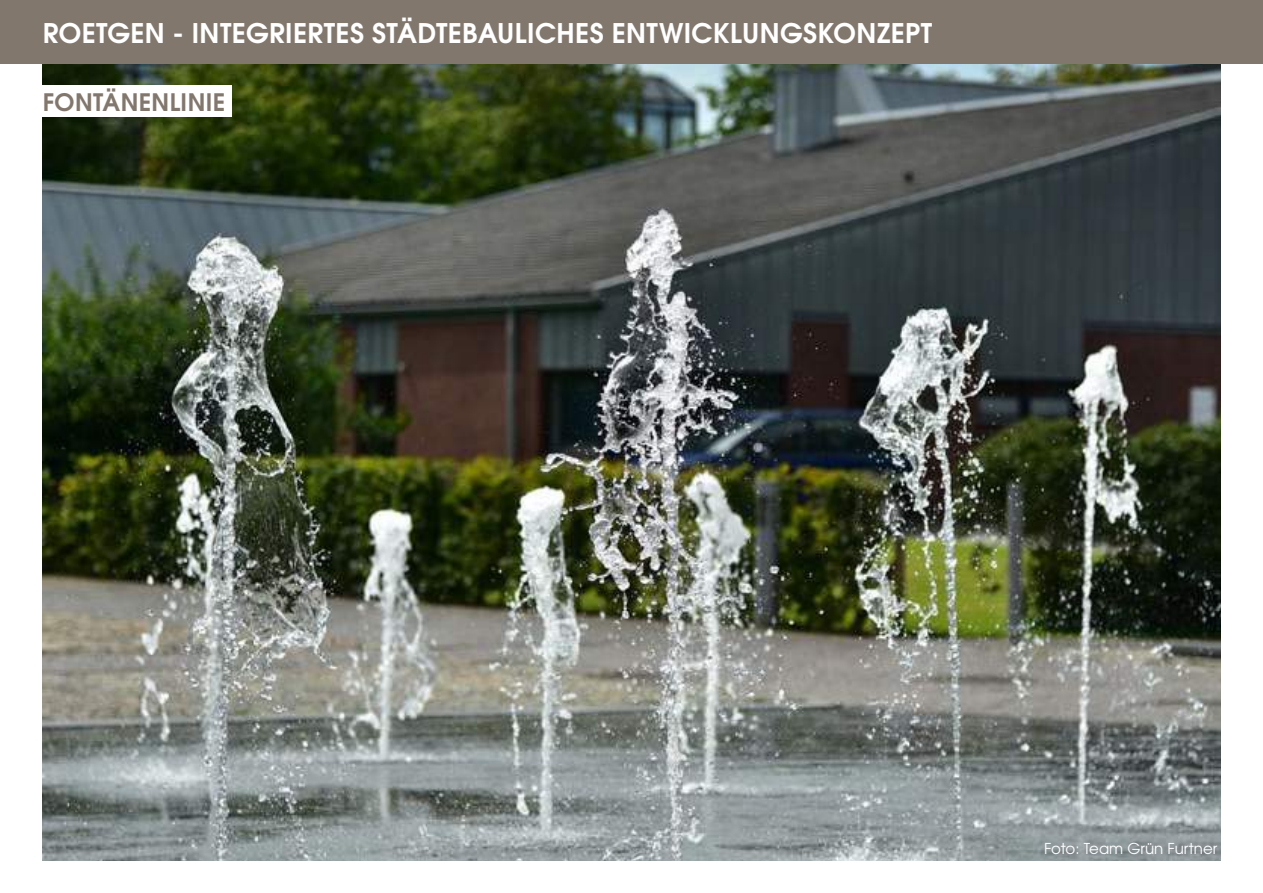
<style>
.page{position:relative;width:1263px;height:893px;background:#fff}
.page>*{position:absolute;margin:0;border:0;box-sizing:border-box;transform-origin:0 0}
.t1{font:700 27px "Te X Gyre Adventor";letter-spacing:.015em;color:#fff}
.t2{font:700 24px "Te X Gyre Adventor";letter-spacing:.015em;color:#82776d}
.t3{font:15px "Te X Gyre Adventor";color:#fff}
</style>
<div class="page">
<img style="left:43px;top:64px;width:1177px;height:796px">
<div style="left:0;top:0;width:1263px;height:64px;background:#82776d"></div>
<div style="left:0;top:85px;width:232px;height:32px;background:#fff"></div>
<p class="t1" style="left:43px;top:10px;width:891px">ROETGEN - INTEGRIERTES STÄDTEBAULICHES ENTWICKLUNGSKONZEPT</p>
<p class="t2" style="left:43px;top:81px;width:184px">FONTÄNENLINIE</p>
<p class="t3" style="left:1044px;top:836px;width:175px">Foto: Team Grün Furtner</p>
</div>
